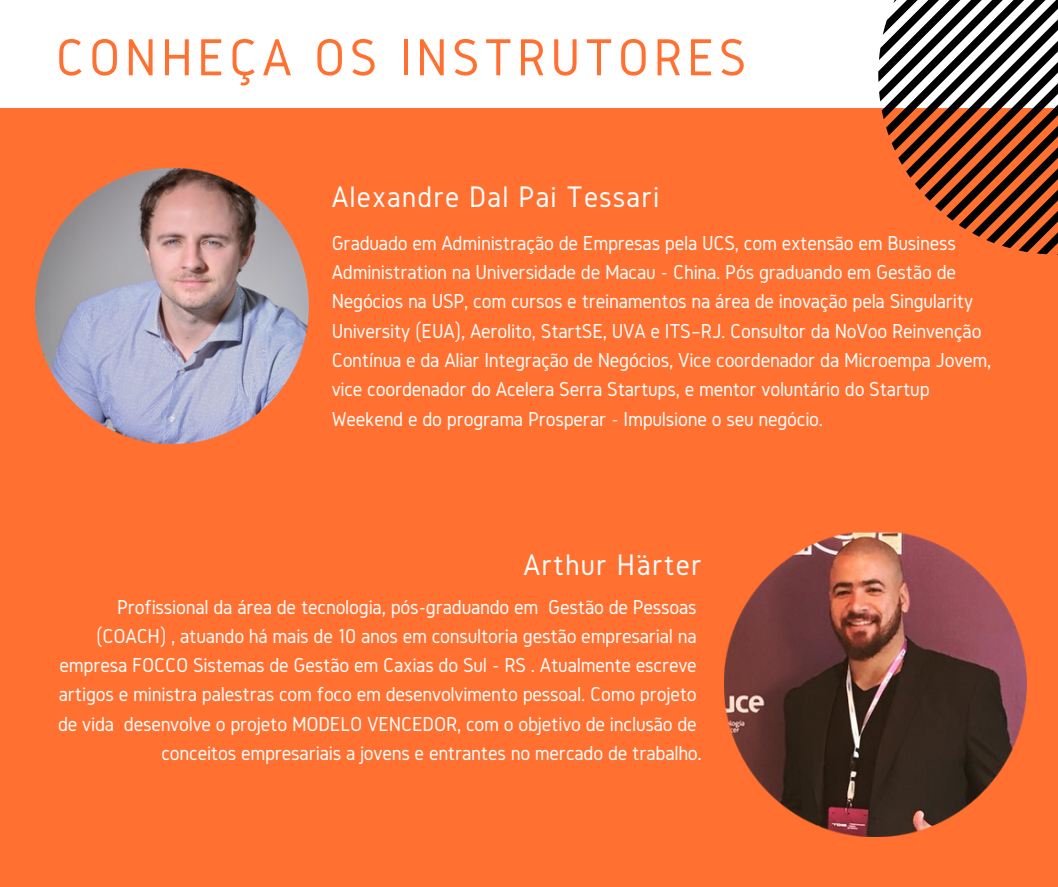
<style>
.page{position:relative;width:1058px;height:887px;background:#fff}
.page>*{position:absolute;margin:0;border:0;box-sizing:border-box;transform-origin:0 0}
.t1{font:54px "Gidole";letter-spacing:.08em;color:#ff7031}
.t2{font:30.9px "Gidole";letter-spacing:.035em;color:#fff}
.t3{font:21px/29.2px "Gidole";letter-spacing:-.01em;color:#fff;text-align:right}
</style>
<div class="page">
<div style="left:0;top:108px;width:1058px;height:778px;background:#ff7031"></div>
<svg style="left:878px;top:0;width:180px;height:255px"></svg>
<img style="left:724px;top:532px;width:303px;height:304px">
<img style="left:35px;top:169px;width:274px;height:274px">
<h1 class="t1" style="left:56px;top:28px;width:692px">CONHEÇA OS INSTRUTORES</h1>
<h2 class="t2" style="left:332px;top:180px;width:329px">Alexandre Dal Pai Tessari</h2>
<p class="t3" style="left:332px;top:228px;width:661px;text-align:left">Graduado em Administração de Empresas pela UCS, com extensão em Business Administration na Universidade de Macau - China. Pós graduando em Gestão de Negócios na USP, com cursos e treinamentos na área de inovação pela Singularity University (EUA), Aerolito, StartSE, UVA e ITS–RJ. Consultor da NoVoo Reinvenção Contínua e da Aliar Integração de Negócios, Vice coordenador da Microempa Jovem, vice coordenador do Acelera Serra Startups, e mentor voluntário do Startup Weekend e do programa Prosperar - Impulsione o seu negócio.</p>
<h2 class="t2" style="left:523px;top:547px;width:180px">Arthur H¨arter</h2>
<p class="t3" style="left:58px;top:591px;width:645px">Profissional da área de tecnologia, pós-graduando em Gestão de Pessoas (COACH) , atuando há mais de 10 anos em consultoria gestão empresarial na empresa FOCCO Sistemas de Gestão em Caxias do Sul - RS . Atualmente escreve artigos e ministra palestras com foco em desenvolvimento pessoal. Como projeto de vida desenvolve o projeto MODELO VENCEDOR, com o objetivo de inclusão de conceitos empresariais a jovens e entrantes no mercado de trabalho.</p>
</div>
